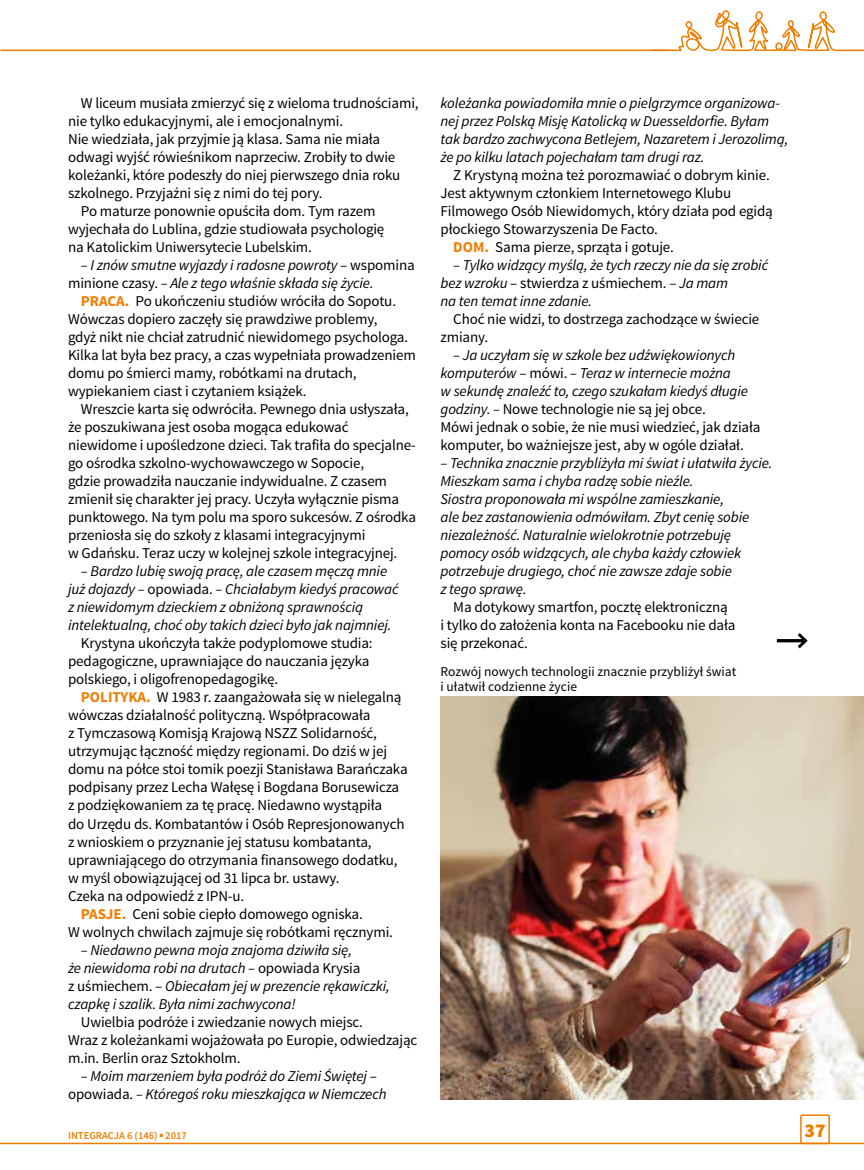
<style>
.page{position:relative;width:864px;height:1170px;background:#fff}
.page>*{position:absolute;margin:0;border:0;box-sizing:border-box;transform-origin:0 0}
.t1{font:900 19.5px "Source Sans Pro";color:#ef7d00}
.t2{font:15px/18px "Source Sans Pro";letter-spacing:-.01em;color:#000}
.t3{font:italic 15px/18px "Source Sans Pro";letter-spacing:-.01em;color:#000}
.t4{font:13.5px/15px "Source Sans Pro";color:#000}
.t5{font:600 10.5px "Source Sans Pro";color:#ef7d00}
.s1{font-style:normal}
.s2{font-weight:700;color:#ef7d00}
</style>
<div class="page">
<div style="left:799px;top:1114px;width:30px;height:30px;border:2px solid #ef7d00;border-radius:2px"></div>
<svg style="left:650px;top:10px;width:213px;height:42px"></svg>
<hr style="left:0;top:50px;width:668px;height:1px;background:#ef7d00">
<hr style="left:0;top:1142px;width:863px;height:2px;background:#ef7d00">
<svg style="left:776px;top:633px;width:31px;height:15px"></svg>
<img style="left:440px;top:696px;width:423px;height:403px">
<p class="t2" style="left:68px;top:94px;width:352px;text-indent:13px">W liceum musiała zmierzyć się z wieloma trudnościami, nie tylko edukacyjnymi, ale i emocjonalnymi.<br>Nie wiedziała, jak przyjmie ją klasa. Sama nie miała odwagi wyjść rówieśnikom naprzeciw. Zrobiły to dwie koleżanki, które podeszły do niej pierwszego dnia roku szkolnego. Przyjaźni się z nimi do tej pory.</p>
<p class="t2" style="left:68px;top:202px;width:318px;text-indent:13px">Po maturze ponownie opuściła dom. Tym razem wyjechała do Lublina, gdzie studiowała psychologię na Katolickim Uniwersytecie Lubelskim.</p>
<p class="t3" style="left:68px;top:256px;width:348px;text-indent:13px">– I znów smutne wyjazdy i radosne powroty <span class="s1">– wspomina minione czasy.</span> – Ale z tego właśnie składa się życie.</p>
<h3 class="t2" style="left:81px;top:292px;width:316px"><span class="s2">PRACA.</span> Po ukończeniu studiów wróciła do Sopotu.</h3>
<p class="t2" style="left:68px;top:310px;width:349px">Wówczas dopiero zaczęły się prawdziwe problemy,<br>gdyż nikt nie chciał zatrudnić niewidomego psychologa.<br>Kilka lat była bez pracy, a czas wypełniała prowadzeniem domu po śmierci mamy, robótkami na drutach, wypiekaniem ciast i czytaniem książek.</p>
<p class="t2" style="left:68px;top:400px;width:349px;text-indent:13px">Wreszcie karta się odwróciła. Pewnego dnia usłyszała, że poszukiwana jest osoba mogąca edukować niewidome i upośledzone dzieci. Tak trafiła do specjalne&shy;go ośrodka szkolno-wychowawczego w Sopocie,<br>gdzie prowadziła nauczanie indywidualne. Z czasem zmienił się charakter jej pracy. Uczyła wyłącznie pisma punktowego. Na tym polu ma sporo sukcesów. Z ośrodka przeniosła się do szkoły z klasami integracyjnymi<br>w Gdańsku. Teraz uczy w kolejnej szkole integracyjnej.</p>
<p class="t3" style="left:68px;top:562px;width:332px;text-indent:13px">– Bardzo lubię swoją pracę, ale czasem męczą mnie już dojazdy – <span class="s1">opowiada.</span> – Chciałabym kiedyś pracować z niewidomym dzieckiem z obniżoną sprawnością intelektualną, choć oby takich dzieci było jak najmniej.</p>
<p class="t2" style="left:68px;top:634px;width:306px;text-indent:13px">Krystyna ukończyła także podyplomowe studia: pedagogiczne, uprawniające do nauczania języka polskiego, i oligofrenopedagogikę.</p>
<h3 class="t2" style="left:81px;top:688px;width:322px"><span class="s2">POLITYKA.</span> W 1983 r. zaangażowała się w nielegalną</h3>
<p class="t2" style="left:68px;top:706px;width:341px">wówczas działalność polityczną. Współpracowała<br>z Tymczasową Komisją Krajową NSZZ Solidarność, utrzymując łączność między regionami. Do dziś w jej domu na półce stoi tomik poezji Stanisława Barańczaka podpisany przez Lecha Wałęsę i Bogdana Borusewicza z podziękowaniem za tę pracę. Niedawno wystąpiła<br>do Urzędu ds. Kombatantów i Osób Represjonowanych z wnioskiem o przyznanie jej statusu kombatanta, uprawniającego do otrzymania finansowego dodatku, w myśl obowiązującej od 31 lipca br. ustawy.<br>Czeka na odpowiedź z IPN-u.</p>
<h3 class="t2" style="left:81px;top:904px;width:283px"><span class="s2">PASJE.</span> Ceni sobie ciepło domowego ogniska.</h3>
<p class="t2" style="left:68px;top:922px;width:326px">W wolnych chwilach zajmuje się robótkami ręcznymi.</p>
<p class="t3" style="left:68px;top:940px;width:323px;text-indent:13px">– Niedawno pewna moja znajoma dziwiła się,<br>że niewidoma robi na drutach – <span class="s1">opowiada Krysia<br>z uśmiechem. –</span> Obiecałam jej w prezencie rękawiczki, czapkę i szalik. Była nimi zachwycona!</p>
<p class="t2" style="left:68px;top:1012px;width:350px;text-indent:13px">Uwielbia podróże i zwiedzanie nowych miejsc.<br>Wraz z koleżankami wojażowała po Europie, odwiedzając m.in. Berlin oraz Sztokholm.</p>
<p class="t3" style="left:68px;top:1066px;width:320px;text-align:center">– Moim marzeniem była podróż do Ziemi Świętej <span class="s1">– opowiada.</span> – Któregoś roku mieszkająca w Niemczech</p>
<p class="t3" style="left:440px;top:94px;width:349px">koleżanka powiadomiła mnie o pielgrzymce organizowa&shy;nej przez Polską Misję Katolicką w Duesseldorfie. Byłam tak bardzo zachwycona Betlejem, Nazaretem i Jerozolimą, że po kilku latach pojechałam tam drugi raz.</p>
<p class="t2" style="left:440px;top:166px;width:334px;text-indent:13px">Z Krystyną można też porozmawiać o dobrym kinie.<br>Jest aktywnym członkiem Internetowego Klubu Filmowego Osób Niewidomych, który działa pod egidą płockiego Stowarzyszenia De Facto.</p>
<h3 class="t2" style="left:453px;top:238px;width:222px"><span class="s2">DOM.</span> Sama pierze, sprząta i gotuje.</h3>
<p class="t3" style="left:440px;top:256px;width:329px;text-indent:13px">– Tylko widzący myślą, że tych rzeczy nie da się zrobić bez wzroku <span class="s1">– stwierdza z uśmiechem. –</span> Ja mam<br>na ten temat inne zdanie.</p>
<p class="t2" style="left:440px;top:310px;width:320px;text-indent:13px">Choć nie widzi, to dostrzega zachodzące w świecie zmiany.</p>
<p class="t3" style="left:440px;top:346px;width:321px;text-indent:13px">– Ja uczyłam się w szkole bez udźwiękowionych komputerów <span class="s1">– mówi.</span> – Teraz w internecie można<br>w sekundę znaleźć to, czego szukałam kiedyś długie godziny. – <span class="s1">Nowe technologie nie są jej obce.<br>Mówi jednak o sobie, że nie musi wiedzieć, jak działa komputer, bo ważniejsze jest, aby w ogóle działał.</span></p>
<p class="t3" style="left:440px;top:454px;width:333px">– Technika znacznie przybliżyła mi świat i ułatwiła życie.<br>Mieszkam sama i chyba radzę sobie nieźle.<br>Siostra proponowała mi wspólne zamieszkanie,<br>ale bez zastanowienia odmówiłam. Zbyt cenię sobie niezależność. Naturalnie wielokrotnie potrzebuję pomocy osób widzących, ale chyba każdy człowiek potrzebuje drugiego, choć nie zawsze zdaje sobie<br>z tego sprawę.</p>
<p class="t2" style="left:440px;top:598px;width:296px;text-indent:13px">Ma dotykowy smartfon, pocztę elektroniczną<br>i tylko do założenia konta na Facebooku nie dała się przekonać.</p>
<p class="t4" style="left:440px;top:664px;width:297px">Rozwój nowych technologii znacznie przybliżył świat i ułatwił codzienne życie</p>
<p class="t5" style="left:68px;top:1128px;width:120px">INTEGRACJA 6 (146) ■ 2017</p>
<h1 class="t1" style="left:804px;top:1117px;width:23px">37</h1>
</div>
